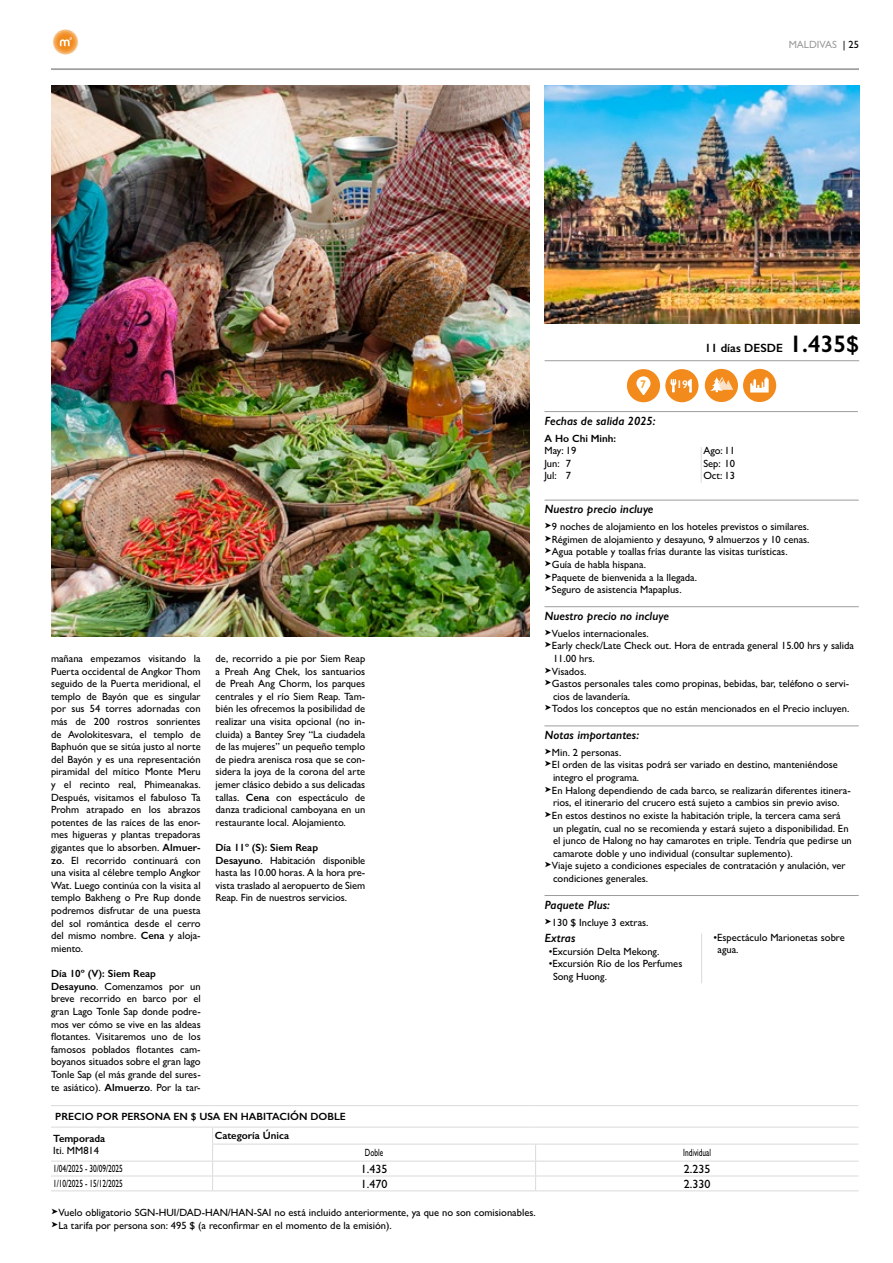
<style>
.page{position:relative;width:893px;height:1263px;background:#fff}
.page>*{position:absolute;margin:0;border:0;box-sizing:border-box;transform-origin:0 0}
.t1{font:italic 600 12px "Gill Sans";color:#000}
.t2{font:500 12px "Gill Sans";color:#000}
.t3{font:600 12px "Gill Sans";color:#000}
.t4{font:600 11.1px "Gill Sans";color:#fff}
.t5{font:600 11.1px "Gill Sans";color:#f6a120}
.t6{font:500 10.5px/12.6px "Gill Sans";color:#000}
.t7{font:600 10.5px/21.5px "Gill Sans";color:#000}
.t8{font:500 10.5px "Gill Sans";color:#000;scale:.7 1}
.t9{font:500 10.5px "Gill Sans";color:#9d9d9c}
.s1{color:#000}
.s2{font-weight:600}
.s3{font-size:24px}
.s4{font-family:"Menlo";font-weight:400;font-size:12.3px}
</style>
<div class="page">
<svg style="left:53px;top:30px;width:25px;height:24px"></svg>
<hr style="left:51px;top:69px;width:808px;height:1px;background:#9d9d9c">
<hr style="left:51px;top:68px;width:808px;height:1px;background:#9d9d9c">
<hr style="left:545px;top:360px;width:314px;height:1px;background:#9d9d9c">
<hr style="left:544px;top:500px;width:315px;height:1px;background:#9d9d9c">
<hr style="left:544px;top:606px;width:315px;height:1px;background:#9d9d9c">
<hr style="left:544px;top:725px;width:315px;height:1px;background:#9d9d9c">
<hr style="left:544px;top:895px;width:315px;height:1px;background:#9d9d9c">
<hr style="left:544px;top:411px;width:314px;height:1px;background:#9d9d9c">
<hr style="left:701px;top:447px;width:1px;height:36px;background:#dadada">
<hr style="left:701px;top:933px;width:1px;height:50px;background:#dadada">
<hr style="left:51px;top:1127px;width:162px;height:1px;background:#dadada">
<hr style="left:213px;top:1127px;width:323px;height:1px;background:#dadada">
<hr style="left:536px;top:1127px;width:323px;height:1px;background:#dadada">
<hr style="left:212px;top:1144px;width:324px;height:1px;background:#dadada">
<hr style="left:536px;top:1144px;width:323px;height:1px;background:#dadada">
<hr style="left:51px;top:1161px;width:162px;height:1px;background:#dadada">
<hr style="left:213px;top:1161px;width:323px;height:1px;background:#dadada">
<hr style="left:536px;top:1161px;width:323px;height:1px;background:#dadada">
<hr style="left:51px;top:1105px;width:162px;height:1px;background:#dadada">
<hr style="left:213px;top:1105px;width:323px;height:1px;background:#dadada">
<hr style="left:536px;top:1105px;width:323px;height:1px;background:#dadada">
<hr style="left:51px;top:1175px;width:162px;height:1px;background:#dadada">
<hr style="left:213px;top:1175px;width:323px;height:1px;background:#dadada">
<hr style="left:536px;top:1175px;width:323px;height:1px;background:#dadada">
<hr style="left:51px;top:1190px;width:162px;height:1px;background:#dadada">
<hr style="left:213px;top:1190px;width:323px;height:1px;background:#dadada">
<hr style="left:536px;top:1190px;width:323px;height:1px;background:#dadada">
<svg style="left:212px;top:1128px;width:1px;height:62px"></svg>
<svg style="left:535px;top:1145px;width:1px;height:45px"></svg>
<img style="left:51px;top:85px;width:479px;height:552px">
<img style="left:545px;top:85px;width:314px;height:238px">
<div style="left:627px;top:369px;width:33px;height:33px;background:#f28a1c;border-radius:50%"></div>
<svg style="left:636px;top:376px;width:14px;height:19px"></svg>
<div style="left:665px;top:369px;width:33px;height:33px;background:#f28a1c;border-radius:50%"></div>
<svg style="left:670px;top:379px;width:22px;height:14px"></svg>
<div style="left:705px;top:369px;width:33px;height:33px;background:#f28a1c;border-radius:50%"></div>
<svg style="left:710px;top:377px;width:23px;height:15px"></svg>
<div style="left:743px;top:369px;width:33px;height:33px;background:#f28a1c;border-radius:50%"></div>
<svg style="left:750px;top:376px;width:19px;height:16px"></svg>
<p class="t9" style="left:789px;top:38px;width:72px">MALDIVAS <span class="s1">| 25</span></p>
<p class="t6" style="left:51px;top:652px;width:151px;text-align:justify">mañana empezamos visitando la Puerta occidental de Angkor Thom seguido de la Puerta meridional, el templo de Bayón que es singular por sus 54 torres adornadas con más de 200 rostros sonrientes de Avolokitesvara, el templo de Baphuón que se sitúa justo al norte del Bayón y es una representación piramidal del mítico Monte Meru y el recinto real, Phimeanakas.<br>Después, visitamos el fabuloso Ta Prohm atrapado en los abrazos potentes de las raíces de las enor&shy;mes higueras y plantas trepadoras gigantes que lo absorben. <span class="s2">Almuer&shy;zo</span>. El recorrido continuará con una visita al célebre templo Angkor Wat. Luego continúa con la visita al templo Bakheng o Pre Rup donde podremos disfrutar de una puesta del sol romántica desde el cerro del mismo nombre. <span class="s2">Cena</span> y aloja&shy;miento.</p>
<p class="t6" style="left:51px;top:967px;width:151px"><span class="s2">Día 10º (V): Siem Reap<br>Desayuno</span>. Comenzamos por un breve recorrido en barco por el gran Lago Tonle Sap donde podre&shy;mos ver cómo se vive en las aldeas flotantes. Visitaremos uno de los famosos poblados flotantes cam&shy;boyanos situados sobre el gran lago<br>Tonle Sap (el más grande del sures&shy;te asiático). <span class="s2">Almuerzo</span>. Por la tar-</p>
<p class="t6" style="left:216px;top:652px;width:151px;text-align:justify">de, recorrido a pie por Siem Reap a Preah Ang Chek, los santuarios de Preah Ang Chorm, los parques centrales y el río Siem Reap. Tam&shy;bién les ofrecemos la posibilidad de realizar una visita opcional (no in&shy;cluida) a Bantey Srey “La ciudadela de las mujeres” un pequeño templo de piedra arenisca rosa que se con&shy;sidera la joya de la corona del arte jemer clásico debido a sus delicadas tallas. <span class="s2">Cena</span> con espectáculo de danza tradicional camboyana en un restaurante local. Alojamiento.</p>
<p class="t6" style="left:216px;top:841px;width:151px"><span class="s2">Día 11º (S): Siem Reap<br>Desayuno</span>. Habitación disponible hasta las 10.00 horas. A la hora pre&shy;vista traslado al aeropuerto de Siem<br>Reap. Fin de nuestros servicios.</p>
<p class="t5" style="left:640px;top:377px;width:7px">7</p>
<p class="t4" style="left:677px;top:377px;width:13px">19</p>
<p class="t3" style="left:705px;top:340px;width:156px">11 días DESDE <span class="s3">1.435$</span></p>
<p class="t1" style="left:544px;top:413px;width:113px">Fechas de salida 2025:</p>
<p class="t7" style="left:544px;top:427px;width:73px">A Ho Chi Minh:</p>
<p class="t6" style="left:544px;top:444px;width:33px">May: 19<br>Jun: 7<br>Jul: 7</p>
<p class="t6" style="left:703px;top:444px;width:33px;text-align:justify">Ago: 11<br>Sep: 10<br>Oct: 13</p>
<p class="t1" style="left:544px;top:502px;width:111px">Nuestro precio incluye</p>
<p class="t6" style="left:544px;top:520px;width:266px"><span class="s4">➤</span>9 noches de alojamiento en los hoteles previstos o similares. <span class="s4">➤</span>Régimen de alojamiento y desayuno, 9 almuerzos y 10 cenas. <span class="s4">➤</span>Agua potable y toallas frías durante las visitas turísticas. <span class="s4">➤</span>Guía de habla hispana.<br><span class="s4">➤</span>Paquete de bienvenida a la llegada.<br><span class="s4">➤</span>Seguro de asistencia Mapaplus.</p>
<p class="t1" style="left:544px;top:608px;width:126px">Nuestro precio no incluye</p>
<p class="t6" style="left:544px;top:627px;width:106px"><span class="s4">➤</span>Vuelos internacionales.</p>
<p class="t6" style="left:544px;top:639px;width:311px"><span class="s4">➤</span>Early check/Late Check out. Hora de entrada general 15.00 hrs y salida</p>
<p class="t6" style="left:553px;top:652px;width:43px">11.00 hrs.</p>
<p class="t6" style="left:544px;top:664px;width:43px"><span class="s4">➤</span>Visados.</p>
<p class="t6" style="left:544px;top:677px;width:306px"><span class="s4">➤</span>Gastos personales tales como propinas, bebidas, bar, teléfono o servi-</p>
<p class="t6" style="left:553px;top:690px;width:79px">cios de lavandería.</p>
<p class="t6" style="left:544px;top:702px;width:306px"><span class="s4">➤</span>Todos los conceptos que no están mencionados en el Precio incluyen.</p>
<p class="t1" style="left:544px;top:728px;width:96px">Notas importantes:</p>
<p class="t6" style="left:544px;top:746px;width:78px"><span class="s4">➤</span>Min. 2 personas.</p>
<p class="t6" style="left:544px;top:758px;width:295px"><span class="s4">➤</span>El orden de las visitas podrá ser variado en destino, manteniéndose</p>
<p class="t6" style="left:553px;top:771px;width:88px">integro el programa.</p>
<p class="t6" style="left:544px;top:784px;width:308px"><span class="s4">➤</span>En Halong dependiendo de cada barco, se realizarán diferentes itinera-</p>
<p class="t6" style="left:553px;top:796px;width:288px">rios, el itinerario del crucero está sujeto a cambios sin previo aviso.</p>
<p class="t6" style="left:544px;top:809px;width:298px"><span class="s4">➤</span>En estos destinos no existe la habitación triple, la tercera cama será</p>
<p class="t6" style="left:553px;top:821px;width:297px">un plegatín, cual no se recomienda y estará sujeto a disponibilidad. En</p>
<p class="t6" style="left:553px;top:834px;width:300px">el junco de Halong no hay camarotes en triple. Tendría que pedirse un</p>
<p class="t6" style="left:553px;top:847px;width:241px">camarote doble y uno individual (consultar suplemento).</p>
<p class="t6" style="left:544px;top:859px;width:303px"><span class="s4">➤</span>Viaje sujeto a condiciones especiales de contratación y anulación, ver</p>
<p class="t6" style="left:553px;top:872px;width:97px">condiciones generales.</p>
<p class="t1" style="left:544px;top:897px;width:67px">Paquete Plus:</p>
<p class="t6" style="left:544px;top:915px;width:105px"><span class="s4">➤</span>130 $ Incluye 3 extras.</p>
<p class="t1" style="left:544px;top:931px;width:32px">Extras</p>
<p class="t6" style="left:549px;top:945px;width:112px">•Excursión Delta Mekong.</p>
<p class="t6" style="left:553px;top:957px;width:131px;text-indent:-4px">•Excursión Río de los Perfumes<br>Song Huong.</p>
<p class="t6" style="left:718px;top:931px;width:129px;text-indent:-4px">•Espectáculo Marionetas sobre agua.</p>
<p class="t7" style="left:53px;top:1106px;width:294px">PRECIO POR PERSONA EN $ USA EN HABITACIÓN DOBLE<br>Temporada</p>
<p class="t6" style="left:53px;top:1144px;width:47px">Iti. MM814</p>
<p class="t7" style="left:215px;top:1125px;width:76px">Categoría Única</p>
<p class="t8" style="left:365px;top:1146px;width:28px">Doble</p>
<p class="t8" style="left:683px;top:1146px;width:41px">Individual</p>
<p class="t8" style="left:53px;top:1162px;width:101px">1/04/2025 - 30/09/2025</p>
<p class="t2" style="left:361px;top:1161px;width:28px">1.435</p>
<p class="t2" style="left:684px;top:1161px;width:28px">2.235</p>
<p class="t8" style="left:53px;top:1177px;width:101px">1/10/2025 - 15/12/2025</p>
<p class="t2" style="left:361px;top:1176px;width:28px">1.470</p>
<p class="t2" style="left:684px;top:1176px;width:28px">2.330</p>
<p class="t6" style="left:51px;top:1206px;width:486px"><span class="s4">➤</span>Vuelo obligatorio SGN-HUI/DAD-HAN/HAN-SAI no está incluido anteriormente, ya que no son comisionables. <span class="s4">➤</span>La tarifa por persona son: 495 $ (a reconfirmar en el momento de la emisión).</p>
</div>
